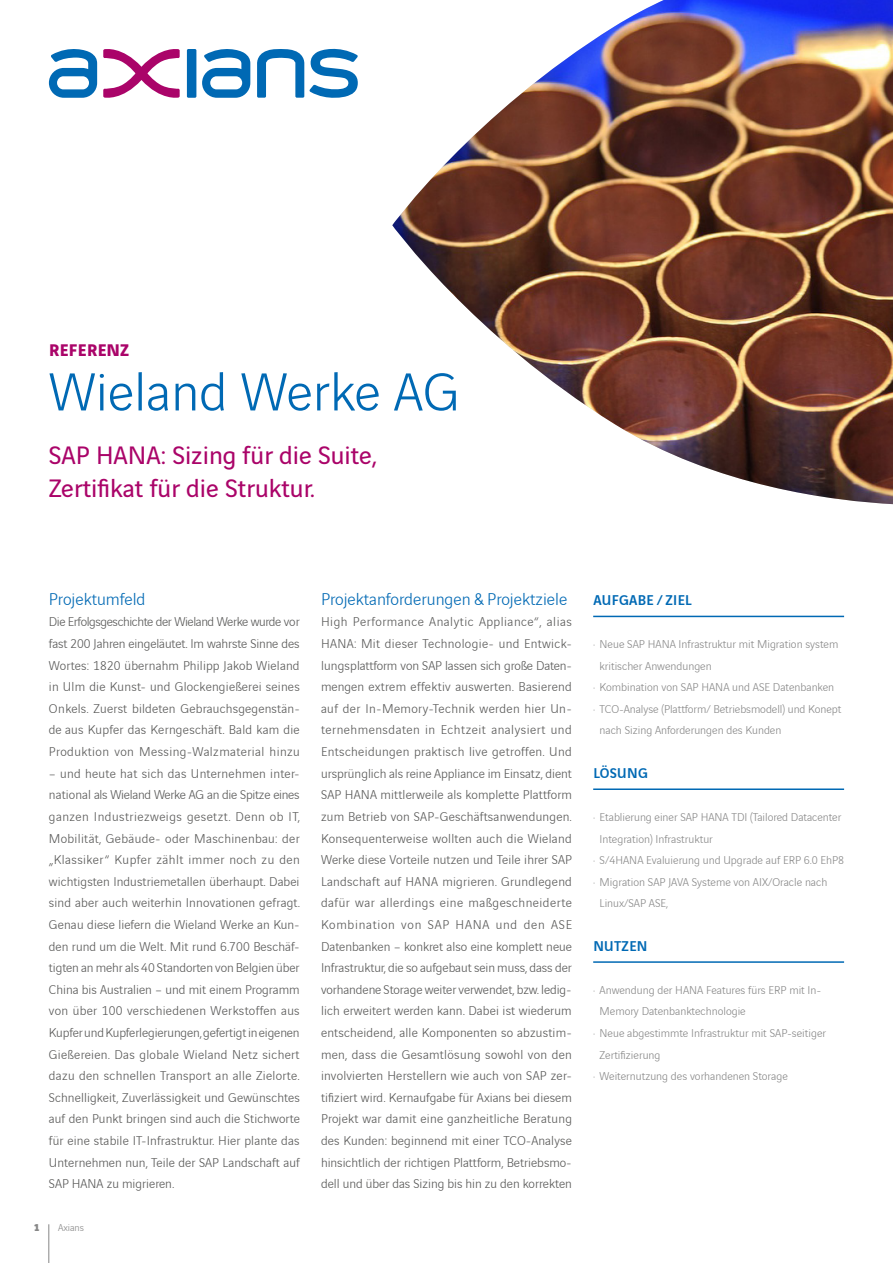
<style>
.page{position:relative;width:893px;height:1263px;background:#fff}
.page>*{position:absolute;margin:0;border:0;box-sizing:border-box;transform-origin:0 0}
.t1{font:300 57px "Vinci Sans";color:#0069b4}
.t2{font:27px/32.4px "Vinci Sans";color:#aa0469}
.t3{font:300 18px "Vinci Sans";color:#0069b4}
.t4{font:700 18px "Vinci Sans";letter-spacing:.02em;color:#aa0469}
.t5{font:500 15px "Vinci Sans";letter-spacing:.02em;color:#0069b4}
.t6{font:300 13.5px/21.6px "Vinci Sans";letter-spacing:.005em;color:#575756;text-align:justify}
.t7{font:300 12px "Vinci Sans";color:#878787}
.t8{font:300 10.5px "Vinci Sans";color:#878787}
.t9{font:900 10.5px "Vinci Sans";color:#878787}
</style>
<div class="page">
<hr style="left:48px;top:1224px;width:1px;height:39px;background:#878787">
<div style="left:187px;top:49px;width:9px;height:49px;background:#0069b4;border-radius:2px"></div>
<svg style="left:103px;top:49px;width:77px;height:49px"></svg>
<svg style="left:202px;top:49px;width:48px;height:49px"></svg>
<svg style="left:49px;top:49px;width:48px;height:49px"></svg>
<svg style="left:257px;top:49px;width:101px;height:49px"></svg>
<img style="left:392px;top:0;width:501px;height:504px">
<hr style="left:593px;top:616px;width:251px;height:1px;background:#0069b4">
<hr style="left:593px;top:788px;width:251px;height:2px;background:#0069b4">
<hr style="left:593px;top:961px;width:251px;height:2px;background:#0069b4">
<h3 class="t4" style="left:49px;top:336px;width:82px">REFERENZ</h3>
<h1 class="t1" style="left:49px;top:350px;width:412px">Wieland Werke AG</h1>
<h2 class="t2" style="left:49px;top:437px;width:330px">SAP HANA: Sizing für die Suite,<br>Zertifikat für die Struktur.</h2>
<h3 class="t3" style="left:49px;top:586px;width:98px">Projektumfeld</h3>
<p class="t6" style="left:49px;top:610px;width:253px">Die Erfolgsgeschichte der Wieland Werke wurde vor fast 200 Jahren eingeläutet. Im wahrste Sinne des Wortes: 1820 übernahm Philipp Jakob Wieland in Ulm die Kunst- und Glockengießerei seines Onkels. Zuerst bildeten Gebrauchsgegenstän&shy;de aus Kupfer das Kerngeschäft. Bald kam die Produktion von Messing-Walzmaterial hinzu</p>
<p class="t6" style="left:49px;top:761px;width:253px">– und heute hat sich das Unternehmen inter&shy;national als Wieland Werke AG an die Spitze eines ganzen Industriezweigs gesetzt. Denn ob IT, Mobilität, Gebäude- oder Maschinenbau: der „Klassiker“ Kupfer zählt immer noch zu den wichtigsten Industriemetallen überhaupt. Dabei sind aber auch weiterhin Innovationen gefragt.<br>Genau diese liefern die Wieland Werke an Kun&shy;den rund um die Welt. Mit rund 6.700 Beschäf&shy;tigten an mehr als 40 Standorten von Belgien über China bis Australien – und mit einem Programm von über 100 verschiedenen Werkstoffen aus Kupfer und Kupferlegierungen, gefertigt in eigenen Gießereien. Das globale Wieland Netz sichert dazu den schnellen Transport an alle Zielorte.<br>Schnelligkeit, Zuverlässigkeit und Gewünschtes auf den Punkt bringen sind auch die Stichworte für eine stabile IT-Infrastruktur. Hier plante das Unternehmen nun, Teile der SAP Landschaft auf SAP HANA zu migrieren.</p>
<p class="t9" style="left:34px;top:1219px;width:7px">1</p>
<p class="t8" style="left:58px;top:1220px;width:28px">Axians</p>
<h3 class="t3" style="left:321px;top:586px;width:248px">Projektanforderungen &amp; Projektziele</h3>
<p class="t6" style="left:321px;top:610px;width:253px">High Performance Analytic Appliance“, alias HANA: Mit dieser Technologie- und Entwick&shy;lungsplattform von SAP lassen sich große Daten&shy;mengen extrem effektiv auswerten. Basierend auf der In-Memory-Technik werden hier Un&shy;ternehmensdaten in Echtzeit analysiert und Entscheidungen praktisch live getroffen. Und ursprünglich als reine Appliance im Einsatz, dient SAP HANA mittlerweile als komplette Plattform zum Betrieb von SAP-Geschäftsanwendungen.<br>Konsequenterweise wollten auch die Wieland Werke diese Vorteile nutzen und Teile ihrer SAP Landschaft auf HANA migrieren. Grundlegend dafür war allerdings eine maßgeschneiderte Kombination von SAP HANA und den ASE Datenbanken – konkret also eine komplett neue Infrastruktur, die so aufgebaut sein muss, dass der vorhandene Storage weiter verwendet, bzw. ledig&shy;lich erweitert werden kann. Dabei ist wiederum entscheidend, alle Komponenten so abzustim&shy;men, dass die Gesamtlösung sowohl von den involvierten Herstellern wie auch von SAP zer&shy;tifiziert wird. Kernaufgabe für Axians bei diesem Projekt war damit eine ganzheitliche Beratung des Kunden: beginnend mit einer TCO-Analyse hinsichtlich der richtigen Plattform, Betriebsmo&shy;dell und über das Sizing bis hin zu den korrekten</p>
<p class="t5" style="left:593px;top:588px;width:100px">AUFGABE / ZIEL</p>
<p class="t7" style="left:593px;top:635px;width:247px">· Neue SAP HANA Infrastruktur mit Migration system</p>
<p class="t7" style="left:600px;top:657px;width:114px">kritischer Anwendungen</p>
<p class="t7" style="left:593px;top:679px;width:243px">· Kombination von SAP HANA und ASE Datenbanken</p>
<p class="t7" style="left:593px;top:700px;width:250px">· TCO-Analyse (Plattform/ Betriebsmodell) und Konept</p>
<p class="t7" style="left:600px;top:722px;width:183px">nach Sizing Anforderungen des Kunden</p>
<p class="t5" style="left:593px;top:761px;width:56px">LÖSUNG</p>
<p class="t7" style="left:593px;top:808px;width:250px">· Etablierung einer SAP HANA TDI (Tailored Datacenter</p>
<p class="t7" style="left:600px;top:830px;width:115px">Integration) Infrastruktur</p>
<p class="t7" style="left:593px;top:851px;width:252px">· S/4HANA Evaluierung und Upgrade auf ERP 6.0 EhP8</p>
<p class="t7" style="left:593px;top:873px;width:236px">· Migration SAP JAVA Systeme von AIX/Oracle nach</p>
<p class="t7" style="left:600px;top:895px;width:70px">Linux/SAP ASE,</p>
<p class="t5" style="left:593px;top:934px;width:56px">NUTZEN</p>
<p class="t7" style="left:593px;top:981px;width:230px">· Anwendung der HANA Features fürs ERP mit In-</p>
<p class="t7" style="left:600px;top:1003px;width:148px">Memory Datenbanktechnologie</p>
<p class="t7" style="left:593px;top:1024px;width:234px">· Neue abgestimmte Infrastruktur mit SAP-seitiger</p>
<p class="t7" style="left:600px;top:1046px;width:62px">Zertifizierung</p>
<p class="t7" style="left:593px;top:1067px;width:196px">· Weiternutzung des vorhandenen Storage</p>
</div>
